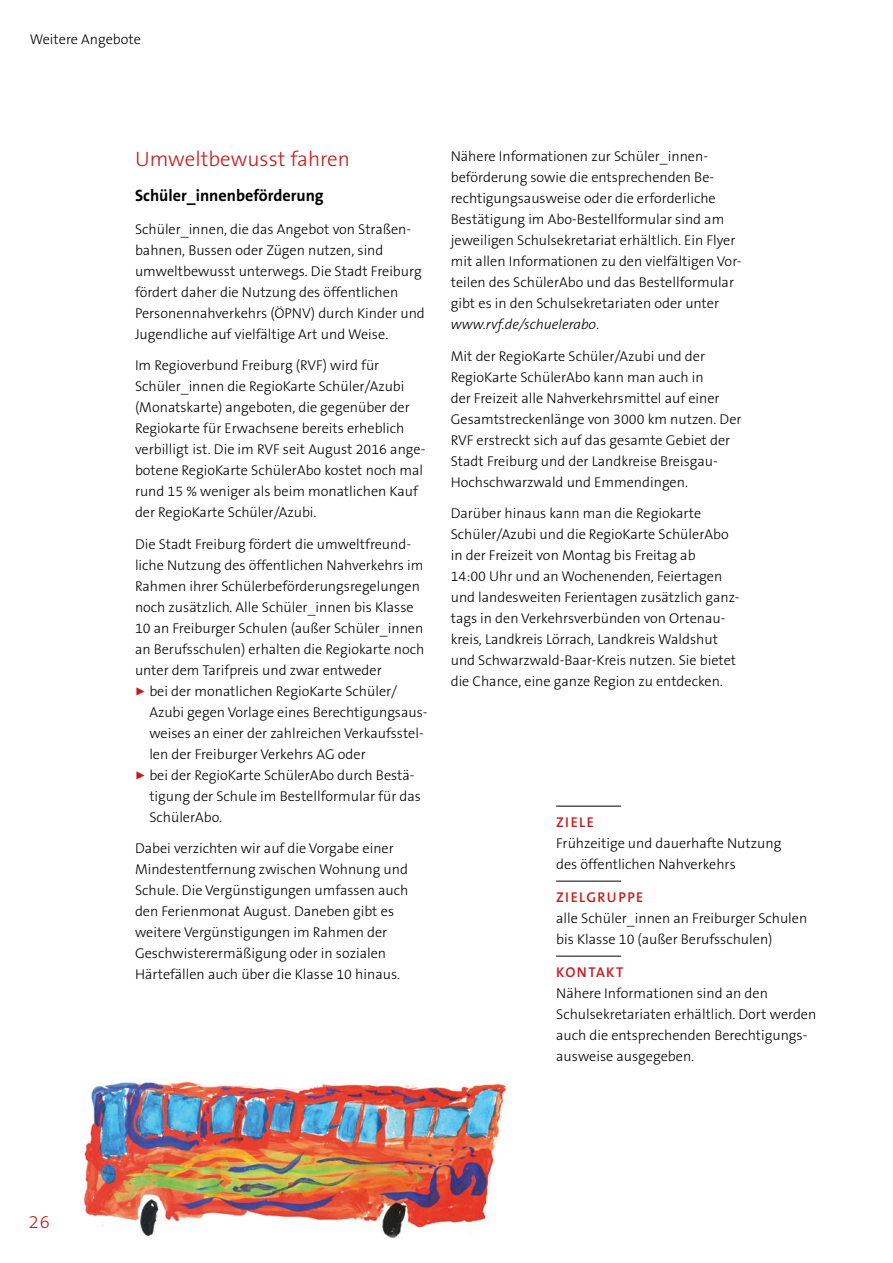
<style>
.page{position:relative;width:893px;height:1263px;background:#fff}
.page>*{position:absolute;margin:0;border:0;box-sizing:border-box;transform-origin:0 0}
.Head_3_rot{font:300 21px "The Sans CE B3";color:#c51a1b}
.t1{font:300 18.15px "The Sans CE B3";color:#c51a1b}
.Head_4_schwarz{font:700 16.5px "The Sans CE B7";color:#000}
.Copy{font:300 14.25px/21px "The Sans CE B3";color:#000}
.Copy_Versal_rot{font:600 14.25px "The Sans CE B6";letter-spacing:.1em;color:#c51a1b}
.s1{color:#c51a1b}
.s2{font-style:italic}
</style>
<div class="page">
<hr style="left:556px;top:806px;width:65px;height:1px;background:#000">
<hr style="left:556px;top:881px;width:65px;height:1px;background:#000">
<hr style="left:556px;top:956px;width:65px;height:1px;background:#000">
<img style="left:82px;top:1078px;width:425px;height:161px">
<p class="Copy" style="left:30px;top:29px;width:113px">Weitere Angebote</p>
<h3 class="Head_3_rot" style="left:135px;top:147px;width:217px">Umweltbewusst fahren</h3>
<h4 class="Head_4_schwarz" style="left:135px;top:186px;width:190px">Schüler_innenbeförderung</h4>
<p class="Copy" style="left:135px;top:219px;width:291px">Schüler_innen, die das Angebot von Straßen&shy;bahnen, Bussen oder Zügen nutzen, sind umweltbewusst unterwegs. Die Stadt Freiburg fördert daher die Nutzung des öffentlichen Personennahverkehrs (ÖPNV) durch Kinder und Jugendliche auf vielfältige Art und Weise.</p>
<p class="Copy" style="left:135px;top:356px;width:292px">Im Regioverbund Freiburg (RVF) wird für Schüler_innen die RegioKarte Schüler/Azubi (Monatskarte) angeboten, die gegenüber der Regiokarte für Erwachsene bereits erheblich verbilligt ist. Die im RVF seit August 2016 ange&shy;botene RegioKarte SchülerAbo kostet noch mal rund 15 % weniger als beim monatlichen Kauf der RegioKarte Schüler/Azubi.</p>
<p class="Copy" style="left:135px;top:534px;width:291px">Die Stadt Freiburg fördert die umweltfreund&shy;liche Nutzung des öffentlichen Nahverkehrs im Rahmen ihrer Schülerbeförderungsregelungen noch zusätzlich. Alle Schüler_innen bis Klasse 10 an Freiburger Schulen (außer Schüler_innen an Berufsschulen) erhalten die Regiokarte noch unter dem Tarifpreis und zwar entweder</p>
<p class="Copy" style="left:149px;top:681px;width:280px;text-indent:-14px"><span class="s1">✓</span> bei der monatlichen RegioKarte Schüler/ Azubi gegen Vorlage eines Berechtigungsaus&shy;weises an einer der zahlreichen Verkaufsstel&shy;len der Freiburger Verkehrs AG oder</p>
<p class="Copy" style="left:149px;top:765px;width:273px;text-indent:-14px"><span class="s1">✓</span> bei der RegioKarte SchülerAbo durch Bestä&shy;tigung der Schule im Bestellformular für das<br>SchülerAbo.</p>
<p class="Copy" style="left:135px;top:839px;width:275px">Dabei verzichten wir auf die Vorgabe einer Mindestentfernung zwischen Wohnung und Schule. Die Vergünstigungen umfassen auch den Ferienmonat August. Daneben gibt es weitere Vergünstigungen im Rahmen der Geschwisterermäßigung oder in sozialen Härtefällen auch über die Klasse 10 hinaus.</p>
<p class="Copy" style="left:451px;top:147px;width:292px">Nähere Informationen zur Schüler_innen&shy;beförderung sowie die entsprechenden Be&shy;rechtigungsausweise oder die erforderliche Bestätigung im Abo-Bestellformular sind am jeweiligen Schulsekretariat erhältlich. Ein Flyer mit allen Informationen zu den vielfältigen Vor&shy;teilen des SchülerAbo und das Bestellformular gibt es in den Schulsekretariaten oder unter <span class="s2">www.rvf.de/schuelerabo</span>.</p>
<p class="Copy" style="left:451px;top:346px;width:292px">Mit der RegioKarte Schüler/Azubi und der RegioKarte SchülerAbo kann man auch in<br>der Freizeit alle Nahverkehrsmittel auf einer Gesamtstreckenlänge von 3000 km nutzen. Der RVF erstreckt sich auf das gesamte Gebiet der Stadt Freiburg und der Landkreise Breisgau-Hochschwarzwald und Emmendingen.</p>
<p class="Copy" style="left:451px;top:504px;width:290px">Darüber hinaus kann man die Regiokarte Schüler/Azubi und die RegioKarte SchülerAbo in der Freizeit von Montag bis Freitag ab<br>14:00 Uhr und an Wochenenden, Feiertagen und landesweiten Ferientagen zusätzlich ganz&shy;tags in den Verkehrsverbünden von Ortenau&shy;kreis, Landkreis Lörrach, Landkreis Waldshut und Schwarzwald-Baar-Kreis nutzen. Sie bietet die Chance, eine ganze Region zu entdecken.</p>
<p class="Copy_Versal_rot" style="left:556px;top:815px;width:39px">ZIELE</p>
<p class="Copy" style="left:556px;top:834px;width:227px">Frühzeitige und dauerhafte Nutzung des öffentlichen Nahverkehrs</p>
<p class="Copy_Versal_rot" style="left:556px;top:890px;width:89px">ZIELGRUPPE</p>
<p class="Copy" style="left:556px;top:909px;width:253px">alle Schüler_innen an Freiburger Schulen bis Klasse 10 (außer Berufsschulen)</p>
<p class="Copy_Versal_rot" style="left:556px;top:965px;width:69px">KONTAKT</p>
<p class="Copy" style="left:556px;top:984px;width:262px">Nähere Informationen sind an den Schulsekretariaten erhältlich. Dort werden auch die entsprechenden Berechtigungs&shy;ausweise ausgegeben.</p>
<p class="t1" style="left:29px;top:1212px;width:22px">26</p>
</div>
